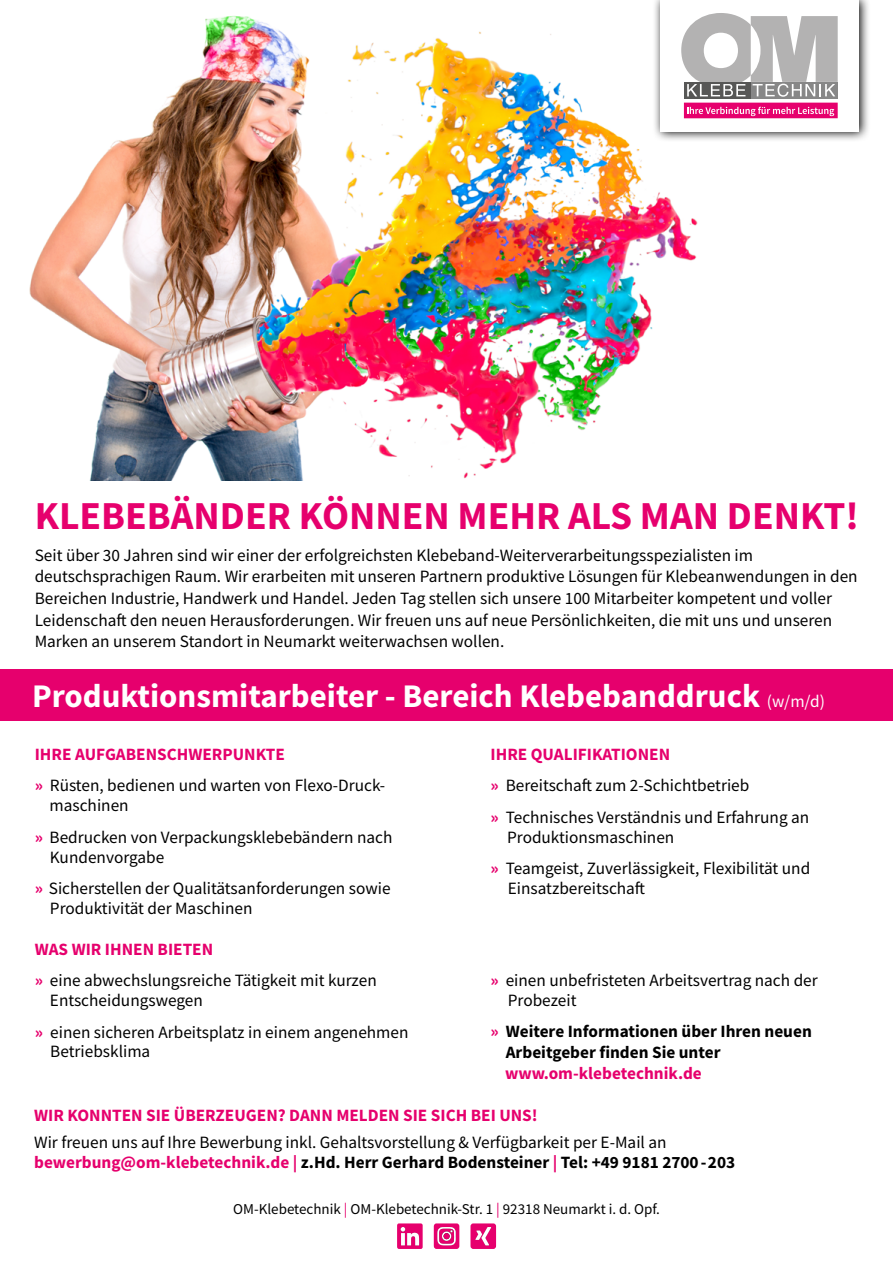
<style>
.page{position:relative;width:893px;height:1263px;background:#fff}
.page>*{position:absolute;margin:0;border:0;box-sizing:border-box;transform-origin:0 0}
.t1{font:700 39.6px "Source Sans Pro";color:#e6006d}
.t2{font:700 33px "Source Sans Pro";color:#fff}
.t3{font:17.25px/31.5px "Source Sans Pro";color:#000}
.t4{font:700 17.25px "Source Sans Pro";color:#e6006d}
.t5{font:700 17.25px/20.7px "Source Sans Pro";color:#000}
.t6{font:15px "Source Sans Pro";color:#000}
.s1{font-weight:400;font-size:17.25px}
.s2{font-weight:700;color:#e6006d}
.s3{color:#e6006d}
.s4{font-weight:700}
</style>
<div class="page">
<img style="left:29px;top:15px;width:669px;height:465px">
<svg style="left:652px;top:0;width:216px;height:142px"></svg>
<div style="left:661px;top:0;width:198px;height:131px;background:#fff"></div>
<div style="left:684px;top:82px;width:67px;height:16px;background:#575756"></div>
<div style="left:751px;top:82px;width:87px;height:16px;background:#878787"></div>
<svg style="left:681px;top:13px;width:157px;height:84px"></svg>
<div style="left:684px;top:103px;width:154px;height:15px;background:#e6006d"></div>
<svg style="left:687px;top:107px;width:147px;height:9px"></svg>
<div style="left:0;top:670px;width:893px;height:51px;background:#e6006d"></div>
<svg style="left:470px;top:1223px;width:26px;height:26px"></svg>
<svg style="left:397px;top:1223px;width:26px;height:26px"></svg>
<svg style="left:434px;top:1223px;width:25px;height:26px"></svg>
<h1 class="t1" style="left:35px;top:489px;width:826px">KLEBEBÄNDER KÖNNEN MEHR ALS MAN DENKT!</h1>
<p class="t3" style="left:35px;top:544px;width:824px;line-height:21.6px">Seit über 30 Jahren sind wir einer der erfolgreichsten Klebeband-Weiterverarbeitungsspezialisten im deutschsprachigen Raum. Wir erarbeiten mit unseren Partnern produktive Lösungen für Klebeanwendungen in den Bereichen Industrie, Handwerk und Handel. Jeden Tag stellen sich unsere 100 Mitarbeiter kompetent und voller Leidenschaft den neuen Herausforderungen. Wir freuen uns auf neue Persönlichkeiten, die mit uns und unseren Marken an unserem Standort in Neumarkt weiterwachsen wollen.</p>
<h2 class="t2" style="left:32px;top:674px;width:794px">Produktionsmitarbeiter - Bereich Klebebanddruck <span class="s1">(w/m/d)</span></h2>
<p class="t3" style="left:35px;top:738px;width:352px"><span class="s2">IHRE AUFGABENSCHWERPUNKTE<br>»</span> Rüsten, bedienen und warten von Flexo-Druck-</p>
<p class="t3" style="left:35px;top:790px;width:359px;text-indent:15px">maschinen<br><span class="s2">»</span> Bedrucken von Verpackungsklebebändern nach</p>
<p class="t3" style="left:35px;top:841px;width:357px;text-indent:15px">Kundenvorgabe<br><span class="s2">»</span> Sicherstellen der Qualitätsanforderungen sowie</p>
<p class="t3" style="left:50px;top:892px;width:204px">Produktivität der Maschinen</p>
<p class="t3" style="left:490px;top:738px;width:320px"><span class="s2">IHRE QUALIFIKATIONEN<br>»</span> Bereitschaft zum 2-Schichtbetrieb<br><span class="s2">»</span> Technisches Verständnis und Erfahrung an</p>
<p class="t3" style="left:490px;top:821px;width:321px;text-indent:17px">Produktionsmaschinen<br><span class="s2">»</span> Teamgeist, Zuverlässigkeit, Flexibilität und</p>
<p class="t3" style="left:508px;top:872px;width:139px">Einsatzbereitschaft</p>
<p class="t3" style="left:35px;top:933px;width:344px"><span class="s2">WAS WIR IHNEN BIETEN<br>»</span> eine abwechslungsreiche Tätigkeit mit kurzen</p>
<p class="t3" style="left:35px;top:984px;width:375px;text-indent:15px">Entscheidungswegen<br><span class="s2">»</span> einen sicheren Arbeitsplatz in einem angenehmen</p>
<p class="t3" style="left:50px;top:1036px;width:102px">Betriebsklima</p>
<p class="t3" style="left:508px;top:970px;width:311px;line-height:19.8px;text-indent:-17px"><span class="s2">»</span> einen unbefristeten Arbeitsvertrag nach der<br>Probezeit</p>
<p class="t5" style="left:506px;top:1021px;width:308px;text-indent:-15px"><span class="s3">»</span> Weitere Informationen über Ihren neuen<br>Arbeitgeber finden Sie unter</p>
<p class="t4" style="left:505px;top:1061px;width:198px">www.om-klebetechnik.de</p>
<p class="t4" style="left:34px;top:1103px;width:505px">WIR KONNTEN SIE ÜBERZEUGEN? DANN MELDEN SIE SICH BEI UNS!</p>
<p class="t3" style="left:34px;top:1132px;width:703px;line-height:19.8px">Wir freuen uns auf Ihre Bewerbung inkl. Gehaltsvorstellung &amp; Verfügbarkeit per E-Mail an <span class="s2">bewerbung@om-klebetechnik.de |</span> <span class="s4">z.Hd. Herr Gerhard Bodensteiner</span> <span class="s2">|</span> <span class="s4">Tel: +49 9181 2700 -203</span></p>
<p class="t6" style="left:233px;top:1199px;width:428px">OM-Klebetechnik <span class="s3">|</span> OM-Klebetechnik-Str. 1 <span class="s3">|</span> 92318 Neumarkt i. d. Opf.</p>
</div>
